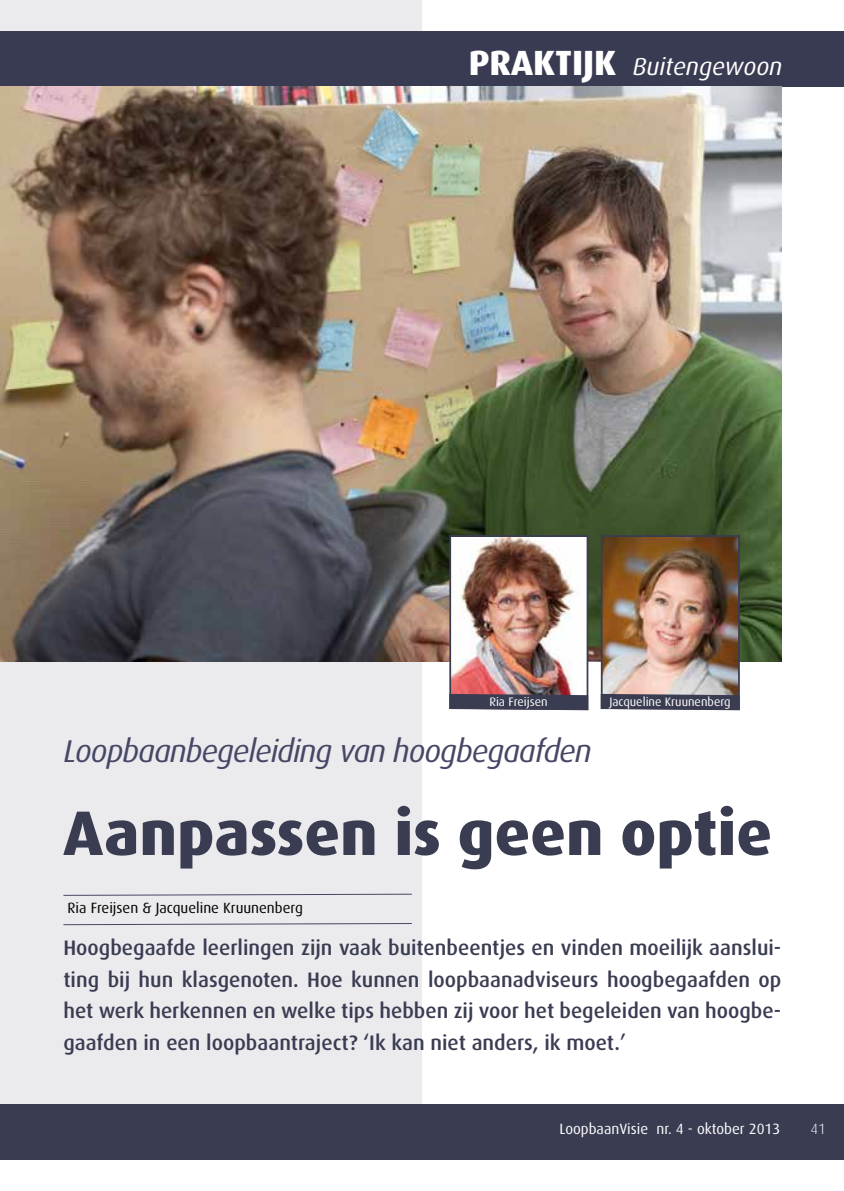
<style>
.page{position:relative;width:844px;height:1191px;background:#fff}
.page>*{position:absolute;margin:0;border:0;box-sizing:border-box;transform-origin:0 0}
.t1{font:800 63px "Dax";color:#3a3c52}
.t2{font:italic 31.5px "Dax";letter-spacing:-.03em;color:#464765}
.t3{font:italic 24.5px "Dax";color:#fff}
.t4{font:500 21px/31.5px "Dax";color:#3a3c52;text-align:justify}
.t5{font:14.88px "Dax";color:#000}
.t6{font:14.88px "Dax";color:#fff}
.t7{font:300 14.88px "Dax";color:#fff}
.t8{font:12.25px "Dax";color:#fff}
.s1{font-weight:800;font-style:normal;font-size:35px}
</style>
<div class="page">
<div style="left:0;top:1104px;width:843px;height:56px;background:#3a3c52"></div>
<div style="left:0;top:31px;width:843px;height:56px;background:#393b52"></div>
<svg style="left:0;top:0;width:422px;height:1104px;background:#d7d8dd"></svg>
<svg style="left:62px;top:893px;width:350px;height:3px"></svg>
<svg style="left:62px;top:922px;width:350px;height:3px"></svg>
<img style="left:0;top:87px;width:781px;height:574px">
<img style="left:599px;top:534px;width:141px;height:177px">
<img style="left:448px;top:534px;width:141px;height:177px">
<p class="t3" style="left:468px;top:53px;width:315px"><span class="s1">PRAKTIJK</span> Buitengewoon</p>
<p class="t8" style="left:489px;top:695px;width:60px">Ria Freijsen</p>
<p class="t8" style="left:609px;top:695px;width:123px">Jacqueline Kruunenberg</p>
<h2 class="t2" style="left:63px;top:734px;width:529px">Loopbaanbegeleiding van hoogbegaafden</h2>
<h1 class="t1" style="left:63px;top:797px;width:710px">Aanpassen is geen optie</h1>
<p class="t5" style="left:67px;top:899px;width:237px">Ria Freijsen &amp; Jacqueline Kruunenberg</p>
<p class="t4" style="left:63px;top:932px;width:719px">Hoogbegaafde leerlingen zijn vaak buitenbeentjes en vinden moeilijk aanslui&shy;ting bij hun klasgenoten. Hoe kunnen loopbaanadviseurs hoogbegaafden op het werk herkennen en welke tips hebben zij voor het begeleiden van hoogbe&shy;gaafden in een loopbaantraject? ‘Ik kan niet anders, ik moet.’</p>
<p class="t6" style="left:559px;top:1121px;width:222px">LoopbaanVisie nr. 4 - oktober 2013</p>
<p class="t7" style="left:810px;top:1121px;width:17px">41</p>
</div>
